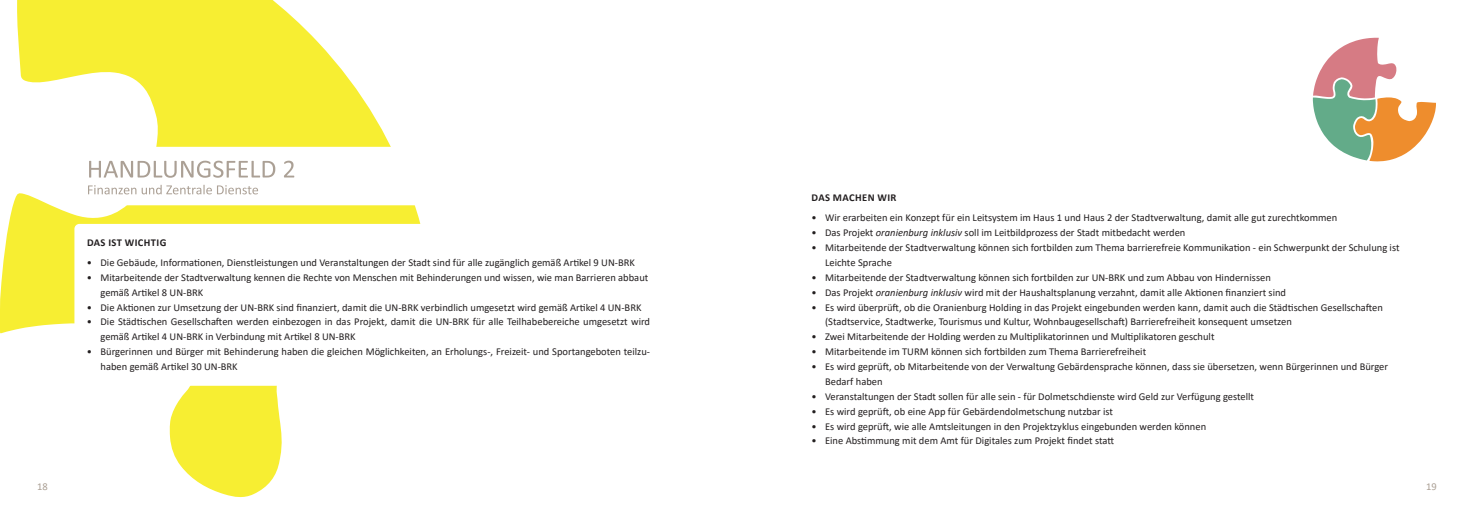
<style>
.page{position:relative;width:1474px;height:521px;background:#fff}
.page>*{position:absolute;margin:0;border:0;box-sizing:border-box;transform-origin:0 0}
.t1{font:10.5px/14.9px "Calibri";color:#231f20}
.t2{font:700 10.5px "Calibri";letter-spacing:.04em;color:#231f20}
.t3{font:10.5px "Calibri";color:#aba095}
.s1{font-style:italic}
</style>
<div class="page">
<svg style="left:0;top:0;width:421px;height:498px"></svg>
<div style="left:74px;top:224px;width:591px;height:162px;background:#fff;border-radius:5px"></div>
<svg style="left:1312px;top:38px;width:123px;height:123px"></svg>
<div style="left:75px;top:147px;width:355px;height:58px;background:#fff;border-radius:5px"></div>
<svg style="left:88px;top:185px;width:170px;height:9px"></svg>
<svg style="left:89px;top:161px;width:205px;height:17px"></svg>
<p class="t2" style="left:87px;top:235px;width:81px">DAS IST WICHTIG</p>
<p class="t1" style="left:87px;top:255px;width:549px">• Die Gebäude, Informationen, Dienstleistungen und Veranstaltungen der Stadt sind für alle zugänglich gemäß Artikel 9 UN-BRK</p>
<p class="t1" style="left:100px;top:270px;width:549px;text-indent:-14px">• Mitarbeitende der Stadtverwaltung kennen die Rechte von Menschen mit Behinderungen und wissen, wie man Barrieren abbaut gemäß Artikel 8 UN-BRK</p>
<p class="t1" style="left:87px;top:299px;width:556px">• Die Aktionen zur Umsetzung der UN-BRK sind finanziert, damit die UN-BRK verbindlich umgesetzt wird gemäß Artikel 4 UN-BRK</p>
<p class="t1" style="left:100px;top:314px;width:551px;text-indent:-14px">• Die Städtischen Gesellschaften werden einbezogen in das Projekt, damit die UN-BRK für alle Teilhabebereiche umgesetzt wird gemäß Artikel 4 UN-BRK in Verbindung mit Artikel 8 UN-BRK</p>
<p class="t1" style="left:100px;top:344px;width:551px;text-indent:-14px">• Bürgerinnen und Bürger mit Behinderung haben die gleichen Möglichkeiten, an Erholungs-, Freizeit- und Sportangeboten teilzu&shy;haben gemäß Artikel 30 UN-BRK</p>
<p class="t2" style="left:811px;top:190px;width:86px">DAS MACHEN WIR</p>
<p class="t1" style="left:811px;top:210px;width:527px">• Wir erarbeiten ein Konzept für ein Leitsystem im Haus 1 und Haus 2 der Stadtverwaltung, damit alle gut zurechtkommen</p>
<p class="t1" style="left:811px;top:225px;width:375px">• Das Projekt <span class="s1">oranienburg inklusiv</span> soll im Leitbildprozess der Stadt mitbedacht werden</p>
<p class="t1" style="left:825px;top:240px;width:576px;text-indent:-14px">• Mitarbeitende der Stadtverwaltung können sich fortbilden zum Thema barrierefreie Kommunikation - ein Schwerpunkt der Schulung ist<br>Leichte Sprache</p>
<p class="t1" style="left:811px;top:270px;width:461px">• Mitarbeitende der Stadtverwaltung können sich fortbilden zur UN-BRK und zum Abbau von Hindernissen</p>
<p class="t1" style="left:811px;top:284px;width:476px">• Das Projekt <span class="s1">oranienburg inklusiv</span> wird mit der Haushaltsplanung verzahnt, damit alle Aktionen finanziert sind</p>
<p class="t1" style="left:825px;top:299px;width:559px;text-indent:-14px">• Es wird überprüft, ob die Oranienburg Holding in das Projekt eingebunden werden kann, damit auch die Städtischen Gesellschaften (Stadtservice, Stadtwerke, Tourismus und Kultur, Wohnbaugesellschaft) Barrierefreiheit konsequent umsetzen</p>
<p class="t1" style="left:811px;top:329px;width:404px">• Zwei Mitarbeitende der Holding werden zu Multiplikatorinnen und Multiplikatoren geschult</p>
<p class="t1" style="left:811px;top:344px;width:336px">• Mitarbeitende im TURM können sich fortbilden zum Thema Barrierefreiheit</p>
<p class="t1" style="left:825px;top:359px;width:564px;text-indent:-14px">• Es wird geprüft, ob Mitarbeitende von der Verwaltung Gebärdensprache können, dass sie übersetzen, wenn Bürgerinnen und Bürger<br>Bedarf haben</p>
<p class="t1" style="left:811px;top:389px;width:444px">• Veranstaltungen der Stadt sollen für alle sein - für Dolmetschdienste wird Geld zur Verfügung gestellt</p>
<p class="t1" style="left:811px;top:403px;width:303px">• Es wird geprüft, ob eine App für Gebärdendolmetschung nutzbar ist</p>
<p class="t1" style="left:811px;top:418px;width:396px">• Es wird geprüft, wie alle Amtsleitungen in den Projektzyklus eingebunden werden können</p>
<p class="t1" style="left:811px;top:433px;width:304px">• Eine Abstimmung mit dem Amt für Digitales zum Projekt findet statt</p>
<p class="t3" style="left:37px;top:480px;width:12px">18</p>
<p class="t3" style="left:1426px;top:480px;width:12px">19</p>
</div>
